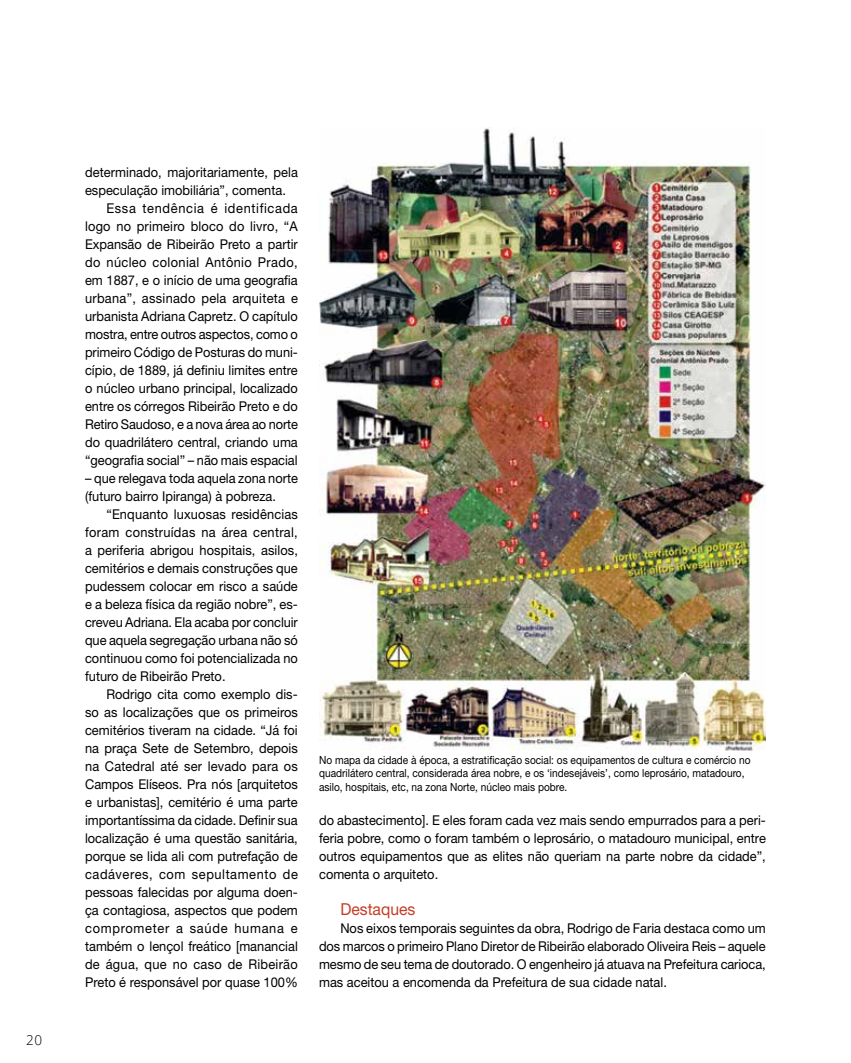
<style>
.page{position:relative;width:851px;height:1063px;background:#fff}
.page>*{position:absolute;margin:0;border:0;box-sizing:border-box;transform-origin:0 0}
.t1{font:16.5px "Helvetica Neue LT Std";color:#c63d27;scale:.95 1}
.t2{font:13.5px/18px "Helvetica Neue LT Std";color:#000;text-align:justify;scale:.95 1}
.t3{font:13.5px "Helvetica Neue LT Std";letter-spacing:.02em;color:#000;scale:.95 1}
.t4{font:13.5px "Helvetica Neue LT Std";letter-spacing:.03em;color:#000;scale:.95 1}
.t5{font:13.5px "Helvetica Neue LT Std";letter-spacing:.05em;color:#000;scale:.95 1}
.t6{font:300 13.5px "Open Sans";color:#000}
.t7{font:11.25px/13.5px "Helvetica Neue LT Std";color:#000;scale:.9 1}
</style>
<div class="page">
<img style="left:319px;top:128px;width:446px;height:622px">
<p class="t6" style="left:26px;top:1031px;width:18px">20</p>
<p class="t2" style="left:85px;top:163px;width:225px">determinado, majoritariamente, pela</p>
<p class="t2" style="left:85px;top:181px;width:213px">especulação imobiliária”, comenta.</p>
<p class="t5" style="left:106px;top:200px;width:203px">Essa tendência é identificada</p>
<p class="t2" style="left:85px;top:217px;width:225px">logo no primeiro bloco do livro, “A</p>
<p class="t2" style="left:85px;top:235px;width:225px">Expansão de Ribeirão Preto a partir</p>
<p class="t4" style="left:85px;top:254px;width:225px">do núcleo colonial Antônio Prado,</p>
<p class="t2" style="left:85px;top:271px;width:225px">em 1887, e o início de uma geografia</p>
<p class="t3" style="left:85px;top:290px;width:225px">urbana”, assinado pela arquiteta e</p>
<p class="t2" style="left:85px;top:307px;width:225px">urbanista Adriana Capretz. O capítulo</p>
<p class="t2" style="left:85px;top:325px;width:225px">mostra, entre outros aspectos, como o</p>
<p class="t2" style="left:85px;top:343px;width:225px">primeiro Código de Posturas do muni-</p>
<p class="t2" style="left:85px;top:361px;width:225px">cípio, de 1889, já definiu limites entre</p>
<p class="t2" style="left:85px;top:379px;width:225px">o núcleo urbano principal, localizado</p>
<p class="t2" style="left:85px;top:397px;width:225px">entre os córregos Ribeirão Preto e do</p>
<p class="t2" style="left:85px;top:415px;width:225px">Retiro Saudoso, e a nova área ao norte</p>
<p class="t2" style="left:85px;top:433px;width:225px">do quadrilátero central, criando uma</p>
<p class="t2" style="left:85px;top:451px;width:225px">“geografia social” – não mais espacial</p>
<p class="t2" style="left:85px;top:469px;width:225px">– que relegava toda aquela zona norte (futuro bairro Ipiranga) à pobreza.</p>
<p class="t2" style="left:85px;top:505px;width:225px;text-indent:21px">“Enquanto luxuosas residências foram construídas na área central, a periferia abrigou hospitais, asilos, cemitérios e demais construções que pudessem colocar em risco a saúde e a beleza física da região nobre”, es&shy;creveu Adriana. Ela acaba por concluir que aquela segregação urbana não só continuou como foi potencializada no futuro de Ribeirão Preto.</p>
<p class="t2" style="left:85px;top:685px;width:225px;text-indent:21px">Rodrigo cita como exemplo dis&shy;so as localizações que os primeiros cemitérios tiveram na cidade. “Já foi na praça Sete de Setembro, depois na Catedral até ser levado para os Campos Elíseos. Pra nós [arquitetos e urbanistas], cemitério é uma parte importantíssima da cidade. Definir sua localização é uma questão sanitária, porque se lida ali com putrefação de cadáveres, com sepultamento de pessoas falecidas por alguma doen&shy;ça contagiosa, aspectos que podem comprometer a saúde humana e também o lençol freático [manancial de água, que no caso de Ribeirão Preto é responsável por quase 100%</p>
<p class="t7" style="left:319px;top:753px;width:481px">No mapa da cidade à época, a estratificação social: os equipamentos de cultura e comércio no quadrilátero central, considerada área nobre, e os ‘indesejáveis’, como leprosário, matadouro, asilo, hospitais, etc, na zona Norte, núcleo mais pobre.</p>
<p class="t2" style="left:319px;top:811px;width:471px">do abastecimento]. E eles foram cada vez mais sendo empurrados para a peri&shy;feria pobre, como o foram também o leprosário, o matadouro municipal, entre outros equipamentos que as elites não queriam na parte nobre da cidade”, comenta o arquiteto.</p>
<p class="t1" style="left:340px;top:899px;width:80px">Destaques</p>
<p class="t2" style="left:319px;top:919px;width:471px;text-indent:21px">Nos eixos temporais seguintes da obra, Rodrigo de Faria destaca como um dos marcos o primeiro Plano Diretor de Ribeirão elaborado Oliveira Reis – aquele mesmo de seu tema de doutorado. O engenheiro já atuava na Prefeitura carioca, mas aceitou a encomenda da Prefeitura de sua cidade natal.</p>
</div>
